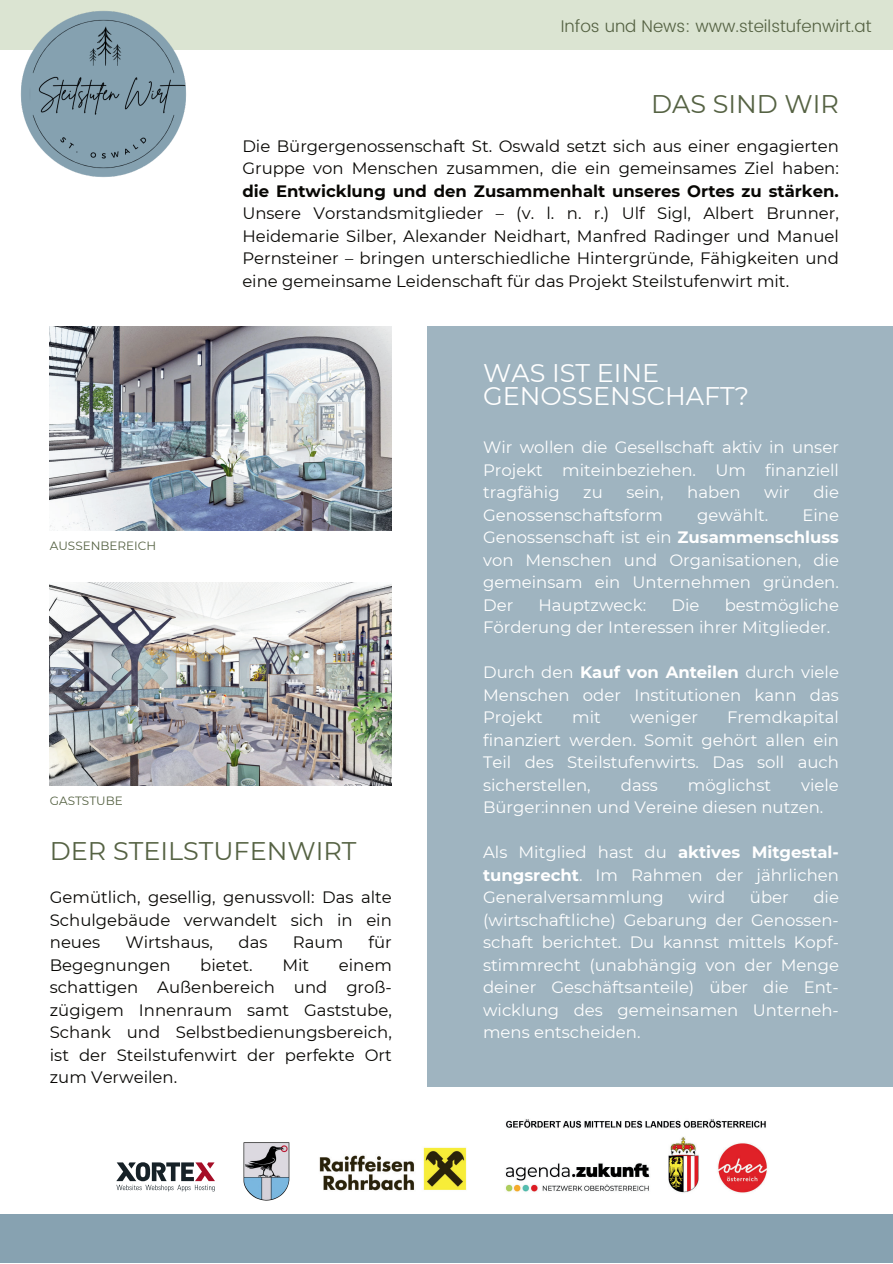
<style>
.page{position:relative;width:893px;height:1264px;background:#fff}
.page>*{position:absolute;margin:0;border:0;box-sizing:border-box;transform-origin:0 0}
.t1{font:25.5px "Montserrat";color:#556243}
.t2{font:25.5px/23.5px "Montserrat";color:#fff}
.t3{font:300 16.95px "Poppins";color:#556243}
.t4{font:16.5px/22.5px "Montserrat";color:#fff;text-align:justify}
.t5{font:16.5px/22.5px "Montserrat";color:#080704;text-align:justify}
.t6{font:700 16.5px "Montserrat";color:#080704}
.t7{font:12px "Montserrat";color:#556243}
.s1{font-weight:700}
</style>
<div class="page">
<div style="left:0;top:0;width:892px;height:50px;background:#dbe4d2"></div>
<div style="left:427px;top:327px;width:465px;height:759px;background:#9fb4c0"></div>
<img style="left:9px;top:0;width:189px;height:188px;border-radius:50%">
<img style="left:50px;top:582px;width:342px;height:203px">
<img style="left:50px;top:327px;width:342px;height:204px">
<div style="left:0;top:1214px;width:892px;height:48px;background:#87a2b1"></div>
<img style="left:243px;top:1142px;width:46px;height:58px">
<img style="left:505px;top:1119px;width:262px;height:74px">
<img style="left:319px;top:1147px;width:148px;height:44px">
<svg style="left:116px;top:1162px;width:99px;height:29px"></svg>
<p class="t3" style="left:560px;top:14px;width:312px">Infos und News: www.steilstufenwirt.at</p>
<h1 class="t1" style="left:651px;top:86px;width:189px">DAS SIND WIR</h1>
<p class="t5" style="left:242px;top:134px;width:598px">Die Bürgergenossenschaft St. Oswald setzt sich aus einer engagierten<br>Gruppe von Menschen zusammen, die ein gemeinsames Ziel haben:</p>
<p class="t6" style="left:242px;top:179px;width:598px">die Entwicklung und den Zusammenhalt unseres Ortes zu stärken.</p>
<p class="t5" style="left:242px;top:202px;width:598px">Unsere Vorstandsmitglieder – (v. l. n. r.) Ulf Sigl, Albert Brunner, Heidemarie Silber, Alexander Neidhart, Manfred Radinger und Manuel Pernsteiner – bringen unterschiedliche Hintergründe, Fähigkeiten und eine gemeinsame Leidenschaft für das Projekt Steilstufenwirt mit.</p>
<p class="t7" style="left:50px;top:537px;width:108px">AUSSENBEREICH</p>
<p class="t7" style="left:50px;top:792px;width:74px">GASTSTUBE</p>
<h1 class="t1" style="left:50px;top:833px;width:308px">DER STEILSTUFENWIRT</h1>
<p class="t5" style="left:50px;top:885px;width:343px">Gemütlich, gesellig, genussvoll: Das alte Schulgebäude verwandelt sich in ein neues</p>
<p class="t5" style="left:125px;top:930px;width:89px">Wirtshaus,</p>
<p class="t5" style="left:238px;top:930px;width:30px">das</p>
<p class="t5" style="left:293px;top:930px;width:52px">Raum</p>
<p class="t5" style="left:368px;top:930px;width:25px">für</p>
<p class="t5" style="left:50px;top:953px;width:122px">Begegnungen</p>
<p class="t5" style="left:200px;top:953px;width:54px">bietet.</p>
<p class="t5" style="left:282px;top:953px;width:28px">Mit</p>
<p class="t5" style="left:50px;top:953px;width:343px;text-indent:289px">einem schattigen Außenbereich und groß&shy;zügigem Innenraum samt Gaststube, Schank und Selbstbedienungsbereich, ist der Steilstufenwirt der perfekte Ort zum Verweilen.</p>
<h1 class="t2" style="left:483px;top:360px;width:267px">WAS IST EINE<br>GENOSSENSCHAFT?</h1>
<p class="t4" style="left:483px;top:436px;width:357px">Wir wollen die Gesellschaft aktiv in unser Projekt miteinbeziehen. Um finanziell tragfähig</p>
<p class="t4" style="left:583px;top:480px;width:21px">zu</p>
<p class="t4" style="left:626px;top:480px;width:39px">sein,</p>
<p class="t4" style="left:687px;top:480px;width:55px">haben</p>
<p class="t4" style="left:764px;top:480px;width:27px">wir</p>
<p class="t4" style="left:813px;top:480px;width:27px">die</p>
<p class="t4" style="left:483px;top:503px;width:181px">Genossenschaftsform</p>
<p class="t4" style="left:697px;top:503px;width:73px">gewählt.</p>
<p class="t4" style="left:483px;top:503px;width:357px;text-indent:319px">Eine Genossenschaft ist ein <span class="s1">Zusammenschluss </span>von Menschen und Organisationen, die gemeinsam ein Unternehmen gründen.<br>Der</p>
<p class="t4" style="left:483px;top:593px;width:357px;text-indent:241px">bestmögliche<br>Förderung der Interessen ihrer Mitglieder.</p>
<p class="t4" style="left:483px;top:660px;width:357px">Durch den <span class="s1">Kauf von Anteilen</span> durch viele Menschen oder Institutionen kann das Projekt</p>
<p class="t4" style="left:538px;top:593px;width:109px">Hauptzweck:</p>
<p class="t4" style="left:671px;top:593px;width:29px">Die</p>
<p class="t4" style="left:483px;top:705px;width:357px;text-indent:244px">Fremdkapital finanziert werden. Somit gehört allen ein Teil des Steilstufenwirts. Das soll auch sicherstellen,</p>
<p class="t4" style="left:572px;top:705px;width:30px">mit</p>
<p class="t4" style="left:630px;top:705px;width:69px">weniger</p>
<p class="t4" style="left:483px;top:773px;width:357px;text-indent:318px">viele<br>Bürger:innen und Vereine diesen nutzen.</p>
<p class="t4" style="left:483px;top:840px;width:357px">Als Mitglied hast du <span class="s1">aktives Mitgestal&shy;tungsrecht</span>. Im Rahmen der jährlichen Generalversammlung</p>
<p class="t4" style="left:620px;top:773px;width:39px">dass</p>
<p class="t4" style="left:688px;top:773px;width:85px">möglichst</p>
<p class="t4" style="left:483px;top:885px;width:357px;text-indent:330px">die (wirtschaftliche) Gebarung der Genossen&shy;schaft berichtet. Du kannst mittels Kopf&shy;stimmrecht (unabhängig von der Menge deiner Geschäftsanteile) über die Ent&shy;wicklung des gemeinsamen Unterneh&shy;mens entscheiden.</p>
<p class="t4" style="left:688px;top:885px;width:38px">wird</p>
<p class="t4" style="left:749px;top:885px;width:40px">über</p>
</div>
